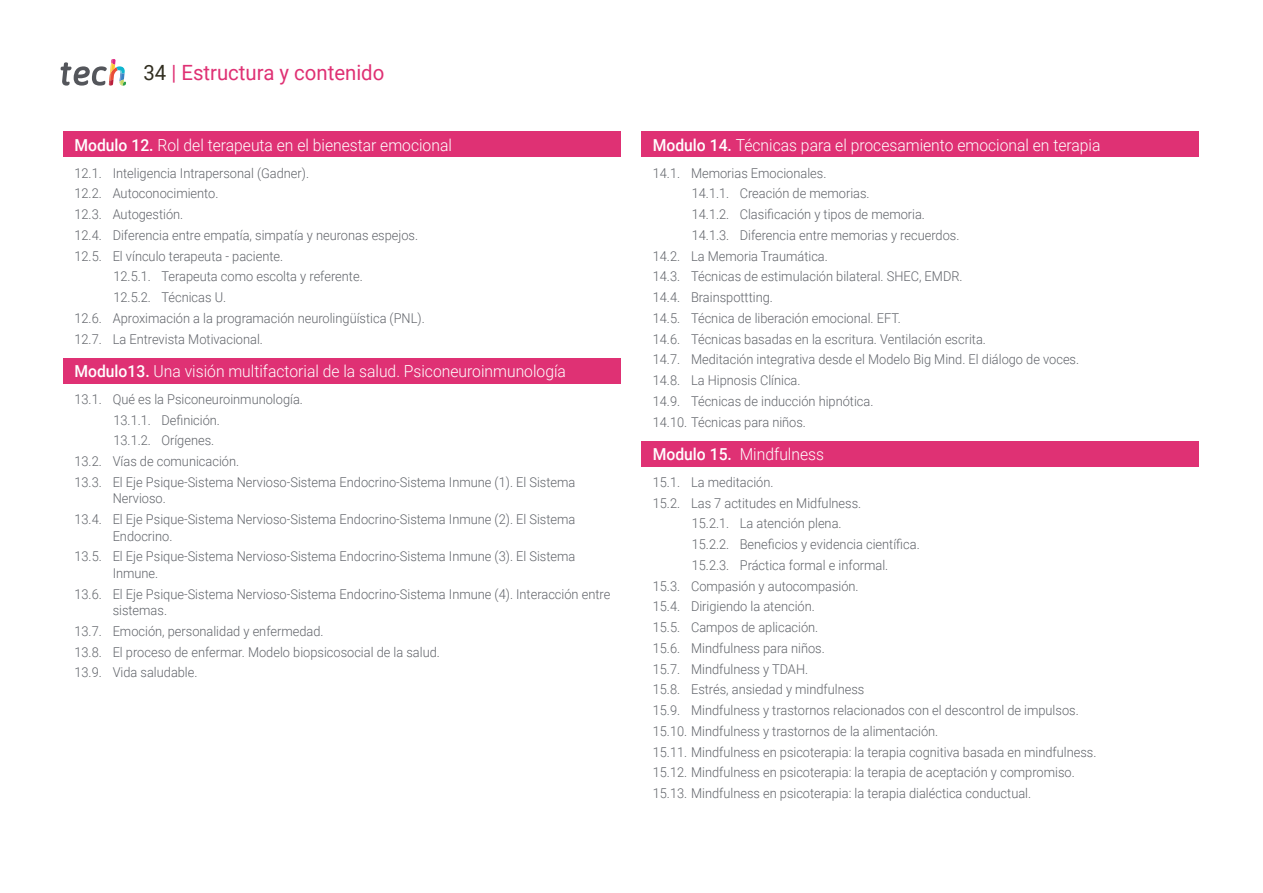
<style>
.page{position:relative;width:1263px;height:893px;background:#fff}
.page>*{position:absolute;margin:0;border:0;box-sizing:border-box;transform-origin:0 0}
.t1{font:21px "Roboto";color:#df3174}
.t2{font:300 16.5px "Roboto";color:#fff;scale:.95 1}
.t3{font:300 13.5px/20.7px "Roboto";color:#61646a;scale:.95 1}
.s1{color:#312e20}
.s2{font-weight:500}
</style>
<div class="page">
<svg style="left:61px;top:59px;width:65px;height:27px"></svg>
<div style="left:63px;top:132px;width:558px;height:25px;background:#df3174"></div>
<div style="left:63px;top:358px;width:558px;height:25px;background:#df3174"></div>
<div style="left:642px;top:132px;width:557px;height:25px;background:#df3174"></div>
<div style="left:642px;top:441px;width:557px;height:25px;background:#df3174"></div>
<h1 class="t1" style="left:144px;top:57px;width:242px"><span class="s1">34</span> | Estructura y contenido</h1>
<p class="t2" style="left:74px;top:133px;width:399px"><span class="s2">Modulo 12.</span> Rol del terapeuta en el bienestar emocional</p>
<p class="t3" style="left:74px;top:162px;width:249px">12.1. Inteligencia Intrapersonal (Gadner).</p>
<p class="t3" style="left:74px;top:183px;width:153px">12.2. Autoconocimiento.</p>
<p class="t3" style="left:74px;top:203px;width:116px">12.3. Autogestión.</p>
<p class="t3" style="left:74px;top:224px;width:363px">12.4. Diferencia entre empatía, simpatía y neuronas espejos.</p>
<p class="t3" style="left:74px;top:245px;width:221px">12.5. El vínculo terapeuta - paciente.</p>
<p class="t3" style="left:113px;top:266px;width:264px">12.5.1. Terapeuta como escolta y referente.</p>
<p class="t3" style="left:113px;top:286px;width:120px">12.5.2. Técnicas U.</p>
<p class="t3" style="left:74px;top:307px;width:370px">12.6. Aproximación a la programación neurolingüística (PNL).</p>
<p class="t3" style="left:74px;top:328px;width:200px">12.7. La Entrevista Motivacional.</p>
<p class="t2" style="left:74px;top:359px;width:519px"><span class="s2">Modulo13.</span> Una visión multifactorial de la salud. Psiconeuroinmunología</p>
<p class="t3" style="left:74px;top:388px;width:242px">13.1. Qué es la Psiconeuroinmunología.</p>
<p class="t3" style="left:113px;top:409px;width:114px">13.1.1. Definición.</p>
<p class="t3" style="left:113px;top:430px;width:108px">13.1.2. Orígenes.</p>
<p class="t3" style="left:74px;top:451px;width:175px">13.2. Vías de comunicación.</p>
<p class="t3" style="left:74px;top:471px;width:529px">13.3. El Eje Psique-Sistema Nervioso-Sistema Endocrino-Sistema Inmune (1). El Sistema</p>
<p class="t3" style="left:74px;top:488px;width:529px;text-indent:38px">Nervioso.<br>13.4. El Eje Psique-Sistema Nervioso-Sistema Endocrino-Sistema Inmune (2). El Sistema</p>
<p class="t3" style="left:74px;top:525px;width:529px;text-indent:38px">Endocrino.<br>13.5. El Eje Psique-Sistema Nervioso-Sistema Endocrino-Sistema Inmune (3). El Sistema</p>
<p class="t3" style="left:74px;top:562px;width:566px;text-indent:38px">Inmune.<br>13.6. El Eje Psique-Sistema Nervioso-Sistema Endocrino-Sistema Inmune (4). Interacción entre</p>
<p class="t3" style="left:74px;top:599px;width:386px;text-indent:38px">sistemas.<br>13.7. Emoción, personalidad y enfermedad.<br>13.8. El proceso de enfermar. Modelo biopsicosocial de la salud.<br>13.9. Vida saludable.</p>
<p class="t2" style="left:653px;top:133px;width:473px"><span class="s2">Modulo 14.</span> Técnicas para el procesamiento emocional en terapia</p>
<p class="t3" style="left:653px;top:162px;width:184px">14.1. Memorias Emocionales.</p>
<p class="t3" style="left:692px;top:183px;width:189px">14.1.1. Creación de memorias.</p>
<p class="t3" style="left:692px;top:203px;width:247px">14.1.2. Clasificación y tipos de memoria.</p>
<p class="t3" style="left:692px;top:224px;width:283px">14.1.3. Diferencia entre memorias y recuerdos.</p>
<p class="t3" style="left:653px;top:245px;width:186px">14.2. La Memoria Traumática.</p>
<p class="t3" style="left:653px;top:266px;width:328px">14.3. Técnicas de estimulación bilateral. SHEC, EMDR.</p>
<p class="t3" style="left:653px;top:286px;width:128px">14.4. Brainspottting.</p>
<p class="t3" style="left:653px;top:307px;width:263px">14.5. Técnica de liberación emocional. EFT.</p>
<p class="t3" style="left:653px;top:328px;width:352px">14.6. Técnicas basadas en la escritura. Ventilación escrita.</p>
<p class="t3" style="left:653px;top:349px;width:450px">14.7. Meditación integrativa desde el Modelo Big Mind. El diálogo de voces.</p>
<p class="t3" style="left:653px;top:369px;width:157px">14.8. La Hipnosis Clínica.</p>
<p class="t3" style="left:653px;top:390px;width:234px">14.9. Técnicas de inducción hipnótica.</p>
<p class="t3" style="left:653px;top:411px;width:163px">14.10. Técnicas para niños.</p>
<p class="t2" style="left:653px;top:442px;width:182px"><span class="s2">Modulo 15.</span> Mindfulness</p>
<p class="t3" style="left:653px;top:471px;width:129px">15.1. La meditación.</p>
<p class="t3" style="left:653px;top:492px;width:221px">15.2. Las 7 actitudes en Midfulness.</p>
<p class="t3" style="left:692px;top:513px;width:159px">15.2.1. La atención plena.</p>
<p class="t3" style="left:692px;top:534px;width:241px">15.2.2. Beneficios y evidencia científica.</p>
<p class="t3" style="left:692px;top:554px;width:208px">15.2.3. Práctica formal e informal.</p>
<p class="t3" style="left:653px;top:575px;width:218px">15.3. Compasión y autocompasión.</p>
<p class="t3" style="left:653px;top:596px;width:172px">15.4. Dirigiendo la atención.</p>
<p class="t3" style="left:653px;top:617px;width:176px">15.5. Campos de aplicación.</p>
<p class="t3" style="left:653px;top:637px;width:183px">15.6. Mindfulness para niños.</p>
<p class="t3" style="left:653px;top:658px;width:165px">15.7. Mindfulness y TDAH.</p>
<p class="t3" style="left:653px;top:679px;width:224px">15.8. Estrés, ansiedad y mindfulness</p>
<p class="t3" style="left:653px;top:700px;width:450px">15.9. Mindfulness y trastornos relacionados con el descontrol de impulsos.</p>
<p class="t3" style="left:653px;top:720px;width:302px">15.10. Mindfulness y trastornos de la alimentación.</p>
<p class="t3" style="left:653px;top:741px;width:468px">15.11. Mindfulness en psicoterapia: la terapia cognitiva basada en mindfulness.</p>
<p class="t3" style="left:653px;top:762px;width:446px">15.12. Mindfulness en psicoterapia: la terapia de aceptación y compromiso.</p>
<p class="t3" style="left:653px;top:783px;width:400px">15.13. Mindfulness en psicoterapia: la terapia dialéctica conductual.</p>
</div>
